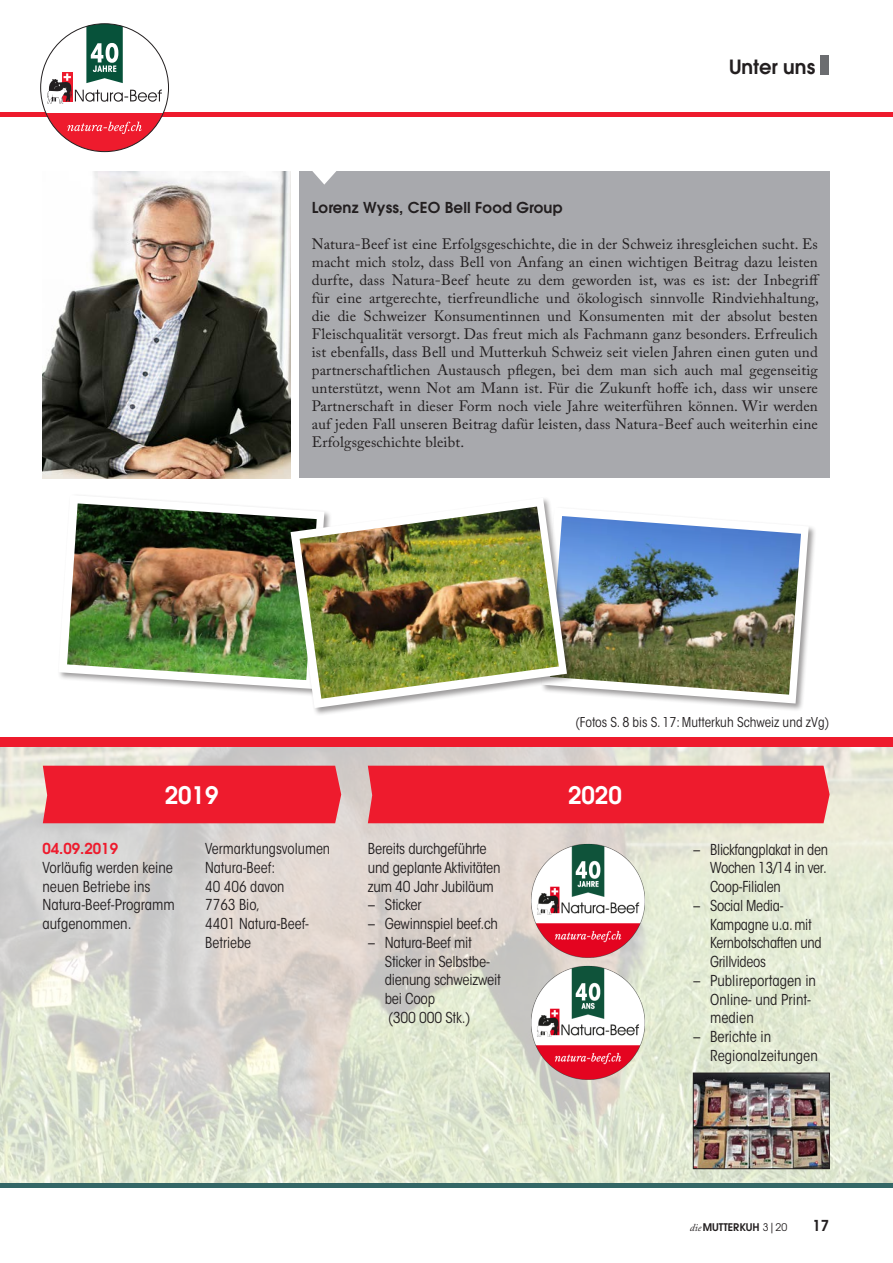
<style>
.page{position:relative;width:893px;height:1263px;background:#fff}
.page>*{position:absolute;margin:0;border:0;box-sizing:border-box;transform-origin:0 0}
.t1{font:600 24px "ITC Avant Garde Std";color:#fff}
.t2{font:600 19.5px "ITC Avant Garde Std";color:#231f20}
.t3{font:15px/18px "Adobe Caslon Pro";letter-spacing:.01em;color:#231f20}
.t4{font:condensed 15px/18.8px "ITC Avant Garde Std";letter-spacing:-.015em;color:#231f20}
.t5{font:600 15px "ITC Avant Garde Std";letter-spacing:.01em;color:#231f20}
.t6{font:600 15px "ITC Avant Garde Std";color:#ee1b2d}
.heading_1{font:condensed 13.5px "ITC Avant Garde Std";color:#231f20}
.t7{font:600 10.5px "ITC Avant Garde Std";color:#231f20}
.s1{font-family:"Adobe Caslon Pro";font-weight:400;font-style:italic}
.s2{font-weight:400}
</style>
<div class="page">
<div style="left:821px;top:55px;width:8px;height:19px;background:#6c6d70"></div>
<hr style="left:0;top:113px;width:893px;height:4px;background:#ee1b2d">
<img style="left:0;top:747px;width:893px;height:437px">
<div style="left:0;top:737px;width:893px;height:10px;background:#ee1b2d"></div>
<hr style="left:0;top:1184px;width:893px;height:4px;background:#366">
<div style="left:43px;top:766px;width:298px;height:57px;background:#ee1b2d"></div>
<div style="left:368px;top:766px;width:462px;height:57px;background:#ee1b2d"></div>
<div style="left:41px;top:24px;width:128px;height:128px;background:#fff;border-radius:50%"></div>
<svg style="left:47px;top:24px;width:115px;height:79px"></svg>
<svg style="left:46px;top:113px;width:117px;height:39px"></svg>
<img style="left:43px;top:172px;width:248px;height:306px">
<div style="left:299px;top:172px;width:530px;height:306px;background:#a8a9ad"></div>
<svg style="left:312px;top:171px;width:25px;height:14px"></svg>
<img style="left:530px;top:843px;width:115px;height:115px">
<img style="left:530px;top:966px;width:115px;height:114px">
<img style="left:695px;top:1075px;width:132px;height:92px">
<div style="left:693px;top:1073px;width:136px;height:96px;border:1px solid #231f20"></div>
<div style="left:57px;top:493px;width:276px;height:204px;background:#231f20;opacity:.45"></div>
<svg style="left:59px;top:495px;width:265px;height:194px"></svg>
<img style="left:67px;top:503px;width:222px;height:177px">
<div style="left:540px;top:506px;width:277px;height:205px;background:#231f20;opacity:.45"></div>
<svg style="left:575px;top:507px;width:234px;height:196px"></svg>
<img style="left:575px;top:516px;width:226px;height:179px">
<div style="left:289px;top:496px;width:286px;height:220px;background:#231f20;opacity:.45"></div>
<img style="left:291px;top:498px;width:276px;height:210px">
<img style="left:300px;top:506px;width:259px;height:193px">
<p class="t2" style="left:729px;top:55px;width:88px">Unter uns</p>
<p class="t5" style="left:312px;top:198px;width:252px">Lorenz Wyss, CEO Bell Food Group</p>
<p class="t3" style="left:312px;top:235px;width:509px">Natura-Beef ist eine Erfolgsgeschichte, die in der Schweiz ihresgleichen sucht. Es macht mich stolz, dass Bell von Anfang an einen wichtigen Beitrag dazu leisten durfte, dass Natura-Beef heute zu dem geworden ist, was es ist: der Inbegriff für eine artgerechte, tierfreundliche und ökologisch sinnvolle Rindviehhaltung, die die Schweizer Konsumentinnen und Konsumenten mit der absolut besten Fleischqualität versorgt. Das freut mich als Fachmann ganz besonders. Erfreulich ist ebenfalls, dass Bell und Mutterkuh Schweiz seit vielen Jahren einen guten und partnerschaftlichen Austausch pflegen, bei dem man sich auch mal gegenseitig unterstützt, wenn Not am Mann ist. Für die Zukunft hoffe ich, dass wir unsere Partnerschaft in dieser Form noch viele Jahre weiterführen können. Wir werden auf jeden Fall unseren Beitrag dafür leisten, dass Natura-Beef auch weiterhin eine Erfolgsgeschichte bleibt.</p>
<p class="heading_1" style="left:575px;top:714px;width:255px">(Fotos S. 8 bis S. 17: Mutterkuh Schweiz und zVg)</p>
<p class="t1" style="left:165px;top:779px;width:55px">2019</p>
<p class="t1" style="left:568px;top:779px;width:55px">2020</p>
<p class="t6" style="left:43px;top:839px;width:77px">04.09.2019</p>
<p class="t4" style="left:43px;top:858px;width:134px">Vorläufig werden keine neuen Betriebe ins<br>Natura-Beef-Programm aufgenommen.</p>
<p class="t4" style="left:205px;top:839px;width:127px">Vermarktungsvolumen<br>Natura-Beef:</p>
<p class="t4" style="left:205px;top:877px;width:81px">40 406 davon</p>
<p class="t4" style="left:205px;top:896px;width:56px">7763 Bio,</p>
<p class="t4" style="left:205px;top:914px;width:105px">4401 Natura-Beef-<br>Betriebe</p>
<p class="t4" style="left:368px;top:839px;width:134px">Bereits durchgeführte und geplante Aktivitäten zum 40 Jahr Jubiläum</p>
<p class="t4" style="left:368px;top:896px;width:55px">– Sticker</p>
<p class="t4" style="left:368px;top:914px;width:132px">– Gewinnspiel beef.ch</p>
<p class="t4" style="left:368px;top:933px;width:106px">– Natura-Beef mit</p>
<p class="t4" style="left:385px;top:952px;width:118px">Sticker in Selbstbe&shy;dienung schweizweit bei Coop</p>
<p class="t4" style="left:388px;top:1008px;width:84px">(300 000 Stk.)</p>
<p class="t4" style="left:693px;top:840px;width:136px">– Blickfangplakat in den</p>
<p class="t4" style="left:710px;top:858px;width:118px">Wochen 13/14 in ver.<br>Coop-Filialen</p>
<p class="t4" style="left:693px;top:896px;width:92px">– Social Media-</p>
<p class="t4" style="left:710px;top:915px;width:103px">Kampagne u.a. mit</p>
<p class="t4" style="left:710px;top:933px;width:113px">Kernbotschaften und</p>
<p class="t4" style="left:710px;top:952px;width:57px">Grillvideos</p>
<p class="t4" style="left:693px;top:971px;width:124px">– Publireportagen in</p>
<p class="t4" style="left:710px;top:990px;width:102px">Online- und Print&shy;medien</p>
<p class="t4" style="left:693px;top:1027px;width:80px">– Berichte in</p>
<p class="t4" style="left:710px;top:1046px;width:109px">Regionalzeitungen</p>
<p class="t7" style="left:690px;top:1220px;width:99px"><span class="s1">die</span>MUTTERKUH <span class="s2">3|20</span></p>
<p class="t5" style="left:812px;top:1216px;width:18px">17</p>
</div>
